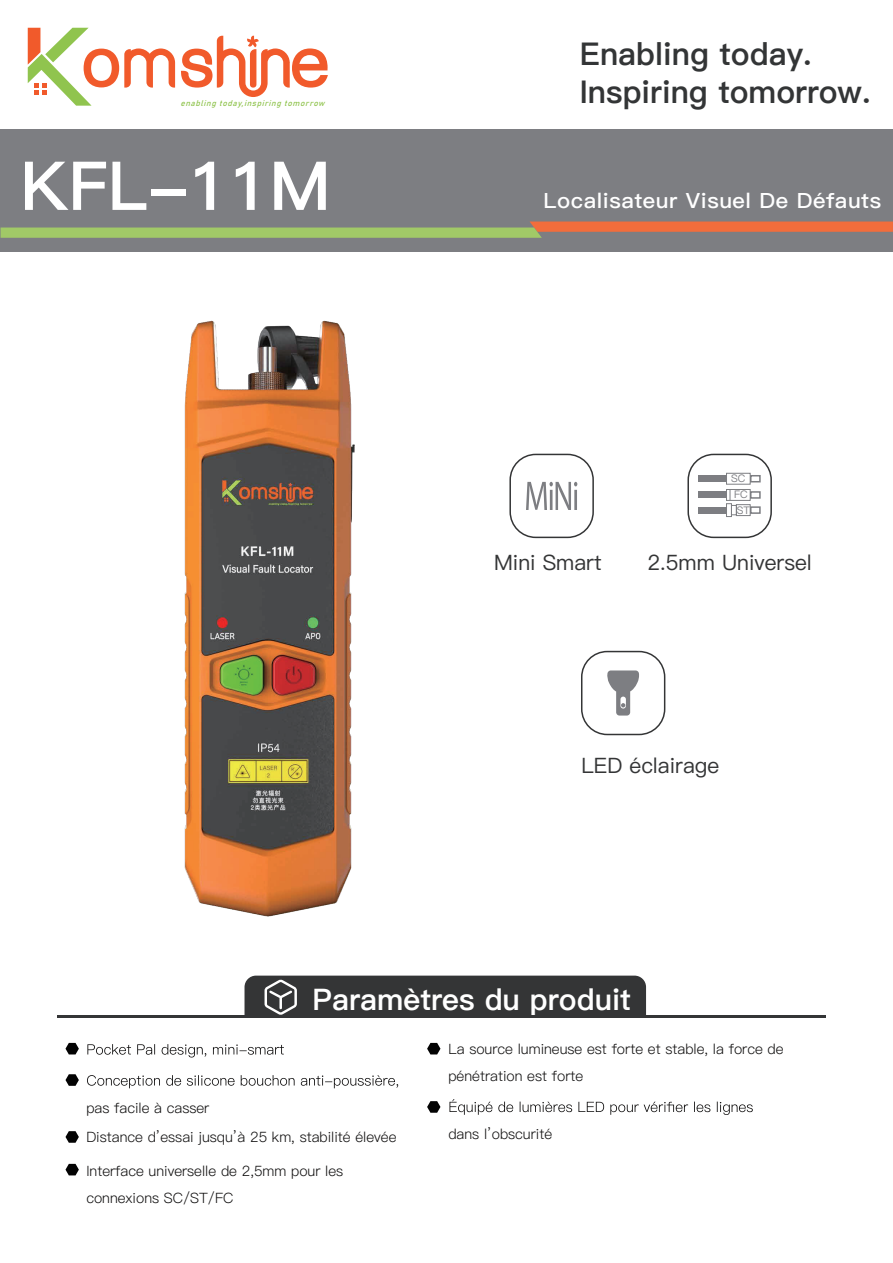
<style>
.page{position:relative;width:893px;height:1263px;background:#fff}
.page>*{position:absolute;margin:0;border:0;box-sizing:border-box;transform-origin:0 0}
.t1{font:67.5px "Ping Fang SC Heavy";color:#fff}
.t2{font:31.5px/37.8px "Ping Fang SC Heavy";color:#333536}
.t3{font:29.7px "Ping Fang SC Heavy";color:#fff}
.t4{font:21.3px "Ping Fang SC Medium";color:#343536}
.t5{font:21px "Ping Fang SC Bold";letter-spacing:.025em;color:#fff;scale:1.05 1}
.t6{font:14.25px/27px "Ping Fang SC Regular";color:#0e0d0d}
.t7{font:10.5px/15.9px "Ping Fang SC Medium";color:#7d7e82}
.t8{font:italic 8.25px "Bahnschrift";color:#90c44e}
</style>
<div class="page">
<div style="left:0;top:129px;width:893px;height:122px;background:#7d7e82"></div>
<svg style="left:530px;top:222px;width:363px;height:1px"></svg>
<hr style="left:58px;top:1015px;width:768px;height:3px;background:#343536">
<div style="left:244px;top:1001px;width:402px;height:14px;background:#343536"></div>
<img style="left:0;top:223px;width:893px;height:778px">
<svg style="left:449px;top:1099px;width:304px;height:16px"></svg>
<svg style="left:87px;top:1044px;width:197px;height:13px"></svg>
<svg style="left:87px;top:1075px;width:311px;height:13px"></svg>
<svg style="left:65px;top:1043px;width:14px;height:11px"></svg>
<svg style="left:427px;top:1043px;width:13px;height:11px"></svg>
<svg style="left:427px;top:1101px;width:13px;height:12px"></svg>
<svg style="left:65px;top:1074px;width:14px;height:12px"></svg>
<svg style="left:65px;top:1131px;width:14px;height:12px"></svg>
<svg style="left:65px;top:1164px;width:14px;height:11px"></svg>
<svg style="left:181px;top:36px;width:147px;height:61px"></svg>
<svg style="left:28px;top:28px;width:147px;height:78px"></svg>
<p class="t8" style="left:180px;top:96px;width:149px">enabling today,inspiring tomorrow</p>
<h1 class="t1" style="left:20px;top:146px;width:312px">KFL-11M</h1>
<h2 class="t2" style="left:580px;top:36px;width:292px">Enabling today.<br>Inspiring tomorrow.</h2>
<h3 class="t5" style="left:544px;top:188px;width:323px">Localisateur Visuel De Défauts</h3>
<p class="t7" style="left:731px;top:471px;width:20px">SC<br>FC<br>ST</p>
<h3 class="t4" style="left:494px;top:550px;width:109px">Mini Smart</h3>
<h3 class="t4" style="left:647px;top:550px;width:166px">2.5mm Universel</h3>
<h3 class="t4" style="left:581px;top:753px;width:139px">LED éclairage</h3>
<h3 class="t3" style="left:312px;top:981px;width:320px">Paramètres du produit</h3>
<p class="t6" style="left:86px;top:1094px;width:124px">pas facile à casser</p>
<p class="t6" style="left:448px;top:1036px;width:337px">La source lumineuse est forte et stable, la force de pénétration est forte</p>
<p class="t6" style="left:86px;top:1124px;width:312px">Distance d’essai jusqu’à 25 km, stabilité élevée</p>
<p class="t6" style="left:448px;top:1120px;width:105px">dans l’obscurité</p>
<p class="t6" style="left:86px;top:1157px;width:258px">Interface universelle de 2,5mm pour les connexions SC/ST/FC</p>
</div>
